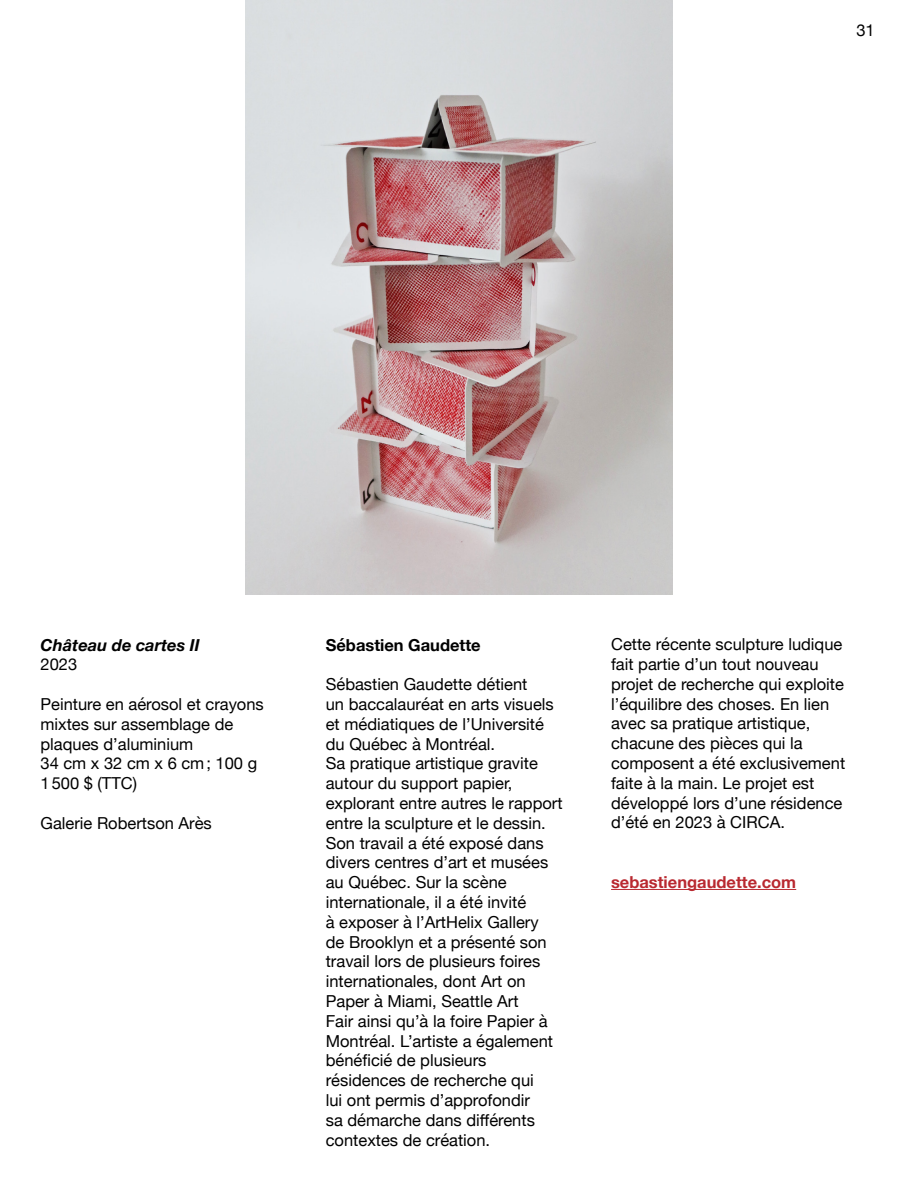
<style>
.page{position:relative;width:918px;height:1188px;background:#fff}
.page>*{position:absolute;margin:0;border:0;box-sizing:border-box;transform-origin:0 0}
.t1{font:16.5px/19.8px "Helvetica Neue";color:#000}
.t2{font:700 16.5px "Helvetica Neue";color:#b92930}
.t3{font:italic 700 16.5px "Helvetica Neue";color:#000}
.t4{font:700 16.5px "Helvetica Neue";color:#000}
</style>
<div class="page">
<img style="left:245px;top:0;width:428px;height:594px">
<hr style="left:611px;top:889px;width:185px;height:1px;background:#b92930">
<p class="t1" style="left:856px;top:21px;width:20px">31</p>
<p class="t3" style="left:40px;top:632px;width:161px">Château de cartes II</p>
<p class="t1" style="left:40px;top:656px;width:38px">2023</p>
<p class="t1" style="left:40px;top:695px;width:225px">Peinture en aérosol et crayons mixtes sur assemblage de plaques d’aluminium<br>34 cm x 32 cm x 6 cm; 100 g<br>1500 $ (TTC)</p>
<p class="t1" style="left:40px;top:814px;width:173px">Galerie Robertson Arès</p>
<p class="t4" style="left:326px;top:632px;width:156px">Sébastien Gaudette</p>
<p class="t1" style="left:326px;top:675px;width:238px">Sébastien Gaudette détient<br>un baccalauréat en arts visuels et médiatiques de l’Université du Québec à Montréal.<br>Sa pratique artistique gravite autour du support papier, explorant entre autres le rapport entre la sculpture et le dessin.<br>Son travail a été exposé dans divers centres d’art et musées au Québec. Sur la scène internationale, il a été invité<br>à exposer à l’ArtHelix Gallery<br>de Brooklyn et a présenté son travail lors de plusieurs foires internationales, dont Art on<br>Paper à Miami, Seattle Art<br>Fair ainsi qu’à la foire Papier à<br>Montréal. L’artiste a également bénéficié de plusieurs résidences de recherche qui<br>lui ont permis d’approfondir<br>sa démarche dans différents contextes de création.</p>
<p class="t1" style="left:611px;top:635px;width:236px">Cette récente sculpture ludique fait partie d’un tout nouveau projet de recherche qui exploite l’équilibre des choses. En lien avec sa pratique artistique, chacune des pièces qui la composent a été exclusivement faite à la main. Le projet est développé lors d’une résidence d’été en 2023 à CIRCA.</p>
<p class="t2" style="left:611px;top:869px;width:187px">sebastiengaudette.com</p>
</div>
